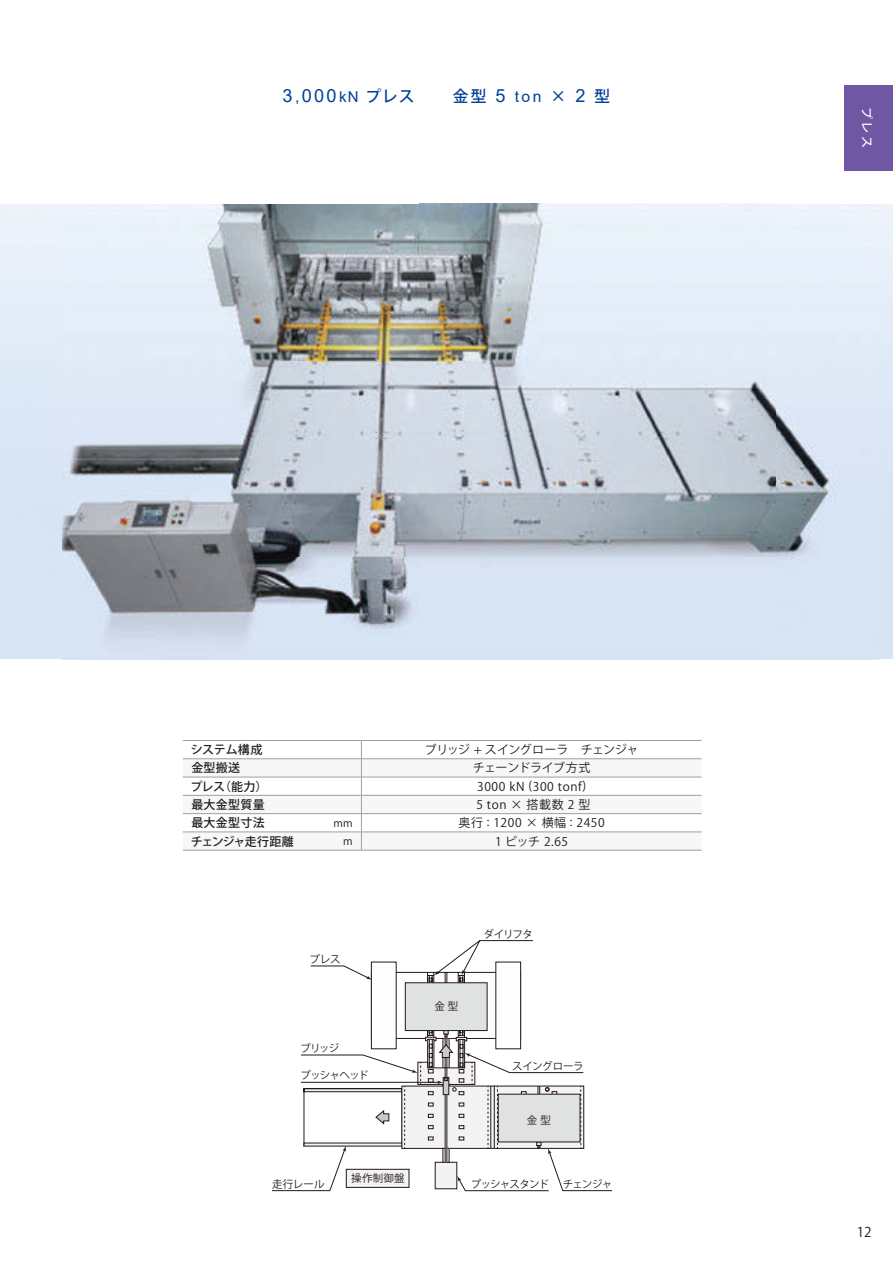
<style>
.page{position:relative;width:893px;height:1263px;background:#fff}
.page>*{position:absolute;margin:0;border:0;box-sizing:border-box;transform-origin:0 0}
.t1{font:15.75px "Koz Go Pro Medium 90 msp RKSJ H";color:#004098}
.t2{font:13.5px "Koz Go Pro Regular 90 msp RKSJ H";color:#1d1d1b}
.t3{font:12px "Koz Go Pro Regular 90 msp RKSJ H";letter-spacing:.05em;color:#1d1d1b}
.t4{font:12px "Koz Go Pro Medium 90 msp RKSJ H";letter-spacing:.025em;color:#1d1d1b}
.t5{font:12px "Koz Go Pro Regular 90 msp RKSJ H";letter-spacing:-.04em;color:#1d1d1b}
.t6{font:12px "Koz Go Pro Regular 90 msp RKSJ H";letter-spacing:-.02em;color:#1d1d1b}
.t7{font:12px "Koz Go Pro Medium 90 msp RKSJ H";letter-spacing:-.065em;color:#1d1d1b}
.t8{font:12px "Koz Go Pro Medium 90 msp RKSJ H";color:#fff}
.t9{font:10.5px "Koz Go Pro Regular 90 msp RKSJ H";letter-spacing:-.055em;color:#231916}
.t10{font:10.5px "Koz Go Pro Regular 90 msp RKSJ H";letter-spacing:-.085em;color:#231916}
.t11{font:10.5px "Koz Go Pro Regular 90 msp RKSJ H";letter-spacing:-.025em;color:#231916}
.t12{font:10.5px "Koz Go Pro Regular 90 msp RKSJ H";color:#1d1d1b}
.s1{font-family:"Arial";font-size:18.15px}
.s2{font-family:"Arial"}
.s3{font-family:"Arial";font-size:15px}
</style>
<div class="page">
<img style="left:63px;top:203px;width:816px;height:456px">
<svg style="left:272px;top:940px;width:340px;height:251px"></svg>
<hr style="left:361px;top:740px;width:341px;height:1px;background:#9f9fa0">
<svg style="left:183px;top:741px;width:519px;height:109px"></svg>
<hr style="left:361px;top:850px;width:341px;height:1px;background:#9f9fa0">
<hr style="left:183px;top:740px;width:178px;height:1px;background:#9f9fa0">
<hr style="left:183px;top:758px;width:178px;height:1px;background:#9f9fa0">
<hr style="left:183px;top:777px;width:178px;height:1px;background:#9f9fa0">
<hr style="left:183px;top:795px;width:178px;height:1px;background:#9f9fa0">
<hr style="left:183px;top:813px;width:178px;height:1px;background:#9f9fa0">
<hr style="left:183px;top:832px;width:178px;height:1px;background:#9f9fa0">
<hr style="left:183px;top:850px;width:178px;height:1px;background:#9f9fa0">
<div style="left:844px;top:85px;width:49px;height:85px;background:#7057a3"></div>
<h1 class="t1" style="left:283px;top:90px;width:329px"><span class="s1">3</span><span class="s2">,</span><span class="s1">000</span><span class="s3">kN</span> プレス　　金型 <span class="s1">5</span> <span class="s2">ton</span> × <span class="s1">2</span> 型</h1>
<p class="t8" style="left:871px;top:107px;width:43px;rotate:90deg">プレス</p>
<p class="t4" style="left:191px;top:745px;width:73px">システム構成</p>
<p class="t5" style="left:425px;top:745px;width:215px">ブリッジ + スイングローラ　チェンジャ</p>
<p class="t4" style="left:191px;top:763px;width:50px">金型搬送</p>
<p class="t6" style="left:473px;top:763px;width:119px">チェーンドライブ方式</p>
<p class="t4" style="left:190px;top:782px;width:79px">プレス（能力）</p>
<p class="t3" style="left:477px;top:782px;width:110px">3000 kN (300 tonf)</p>
<p class="t4" style="left:191px;top:800px;width:75px">最大金型質量</p>
<p class="t3" style="left:476px;top:800px;width:116px">5 ton × 搭載数 2 型</p>
<p class="t4" style="left:191px;top:818px;width:75px">最大金型寸法</p>
<p class="t12" style="left:333px;top:819px;width:21px">mm</p>
<p class="t3" style="left:459px;top:818px;width:148px">奥行 : 1200 × 横幅 : 2450</p>
<p class="t7" style="left:191px;top:836px;width:104px">チェンジャ走行距離</p>
<p class="t12" style="left:343px;top:837px;width:11px">m</p>
<p class="t3" style="left:495px;top:836px;width:75px">1 ピッチ 2.65</p>
<p class="t9" style="left:310px;top:955px;width:32px">プレス</p>
<p class="t9" style="left:300px;top:1044px;width:40px">ブリッジ</p>
<p class="t9" style="left:300px;top:1071px;width:70px">プッシャヘッド</p>
<p class="t9" style="left:272px;top:1180px;width:54px">走行レール</p>
<p class="t9" style="left:351px;top:1174px;width:55px">操作制御盤</p>
<p class="t9" style="left:483px;top:930px;width:51px">ダイリフタ</p>
<p class="t9" style="left:434px;top:1002px;width:25px">金 型</p>
<p class="t11" style="left:512px;top:1062px;width:73px">スイングローラ</p>
<p class="t9" style="left:527px;top:1116px;width:25px">金 型</p>
<p class="t10" style="left:471px;top:1180px;width:80px">プッシャスタンド</p>
<p class="t9" style="left:563px;top:1180px;width:51px">チェンジャ</p>
<p class="t2" style="left:857px;top:1226px;width:16px">12</p>
</div>
